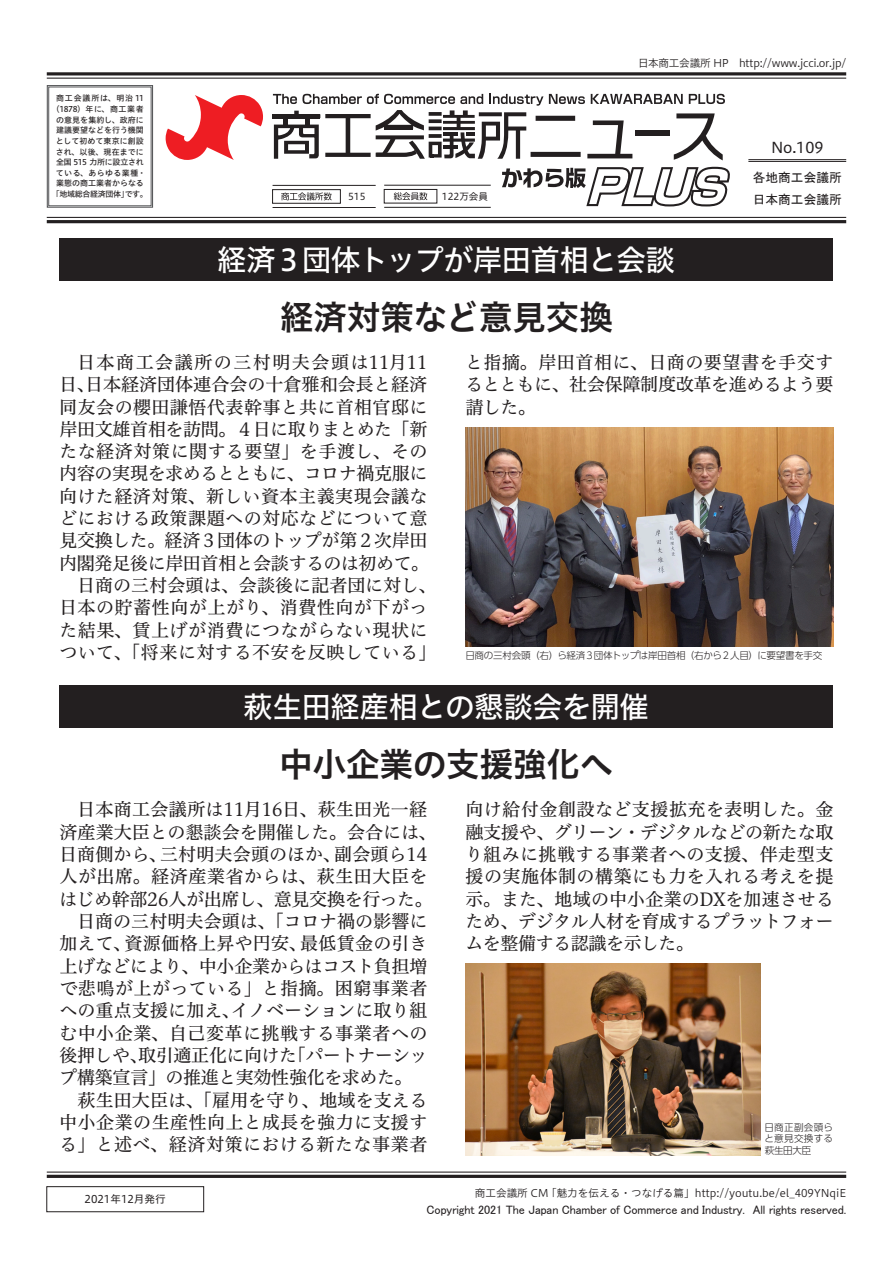
<style>
.page{position:relative;width:893px;height:1263px;background:#fff}
.page>*{position:absolute;margin:0;border:0;box-sizing:border-box;transform-origin:0 0}
.見出し2{font:34.05px "Hiragino UD Sans Std N W6";letter-spacing:-.02em;color:#231f20}
.見出し1{font:29.7px "Hiragino UD Sans Std N W5";letter-spacing:-.03em;color:#fff}
.本文{font:18px/22.4px "Hiragino UD Serif Std N W4";letter-spacing:-.005em;color:#231f20;text-align:justify}
.本文-2{font:18px/22.4px "Hiragino UD Serif Std N W4";letter-spacing:.02em;color:#231f20}
.t1{font:14.85px "Hiragino UD Sans Std N W4";color:#231f20}
.t2{font:12.75px "MS Gothic";color:#231f20}
.t3{font:12.15px "MS P Gothic";letter-spacing:-.01em;color:#231f20}
.t4{font:10.65px "Hiragino UD Sans Std N W3";color:#231f20}
.t5{font:10.65px "Hiragino UD Sans Std N W3";letter-spacing:-.025em;color:#231f20}
.t6{font:10.65px "Hiragino UD Sans Std N W4";color:#231f20}
.キャプションUD{font:300 9.6px/11.7px "UD Shin Go Pr 6 N";letter-spacing:-.03em;color:#231f20;text-align:justify}
.t7{font:9.6px "Hiragino UD Sans Std N W4";color:#231f20}
.t8{font:7.95px/10.6px "Hiragino UD Sans Std N W5";letter-spacing:.005em;color:#231f20;text-align:center}
</style>
<div class="page">
<svg style="left:166px;top:95px;width:97px;height:65px"></svg>
<div style="left:272px;top:189px;width:69px;height:14px;border:1px solid #231f20"></div>
<svg style="left:273px;top:94px;width:457px;height:114px"></svg>
<svg style="left:46px;top:85px;width:108px;height:123px"></svg>
<hr style="left:47px;top:1171px;width:799px;height:1px;background:#231f20">
<hr style="left:47px;top:1175px;width:799px;height:3px;background:#231f20">
<hr style="left:47px;top:217px;width:799px;height:1px;background:#231f20">
<hr style="left:47px;top:220px;width:799px;height:3px;background:#231f20">
<hr style="left:47px;top:72px;width:799px;height:3px;background:#231f20">
<hr style="left:47px;top:78px;width:799px;height:1px;background:#231f20">
<hr style="left:748px;top:159px;width:98px;height:1px;background:#231f20">
<hr style="left:748px;top:161px;width:98px;height:1px;background:#231f20">
<div style="left:60px;top:238px;width:773px;height:43px;background:#231f20"></div>
<div style="left:60px;top:686px;width:773px;height:42px;background:#231f20"></div>
<div style="left:47px;top:1186px;width:157px;height:26px;border:1px solid #231f20"></div>
<img style="left:466px;top:427px;width:367px;height:219px">
<img style="left:466px;top:964px;width:294px;height:191px">
<p class="t8" style="left:52px;top:93px;width:98px">商工会議所は、明治 11（1878）年に、商工業者の意見を集約し、政府に建議要望などを行う機関として初めて東京に創設され、以後、現在までに全国 515 力所に設立されている、あらゆる業種・業態の商工業者からなる「地域総合経済団体」です。</p>
<p class="t5" style="left:638px;top:55px;width:210px">日本商工会議所 HP　http://www.jcci.or.jp/</p>
<p class="t1" style="left:771px;top:137px;width:54px">No.109</p>
<p class="t2" style="left:753px;top:171px;width:91px">各地商工会議所</p>
<p class="t7" style="left:348px;top:189px;width:19px">515</p>
<p class="t7" style="left:442px;top:189px;width:48px">122万会員</p>
<p class="t2" style="left:753px;top:193px;width:91px">日本商工会議所</p>
<p class="見出し1" style="left:217px;top:237px;width:460px">経済３団体トップが岸田首相と会談</p>
<p class="見出し2" style="left:280px;top:291px;width:335px">経済対策など意見交換</p>
<p class="本文" style="left:59px;top:350px;width:372px;text-indent:18px">日本商工会議所の三村明夫会頭は11月11日、日本経済団体連合会の十倉雅和会長と経済同友会の櫻田謙悟代表幹事と共に首相官邸に岸田文雄首相を訪問。４日に取りまとめた「新たな経済対策に関する要望」を手渡し、その内容の実現を求めるとともに、コロナ禍克服に向けた経済対策、新しい資本主義実現会議などにおける政策課題への対応などについて意見交換した。経済３団体のトップが第２次岸田内閣発足後に岸田首相と会談するのは初めて。</p>
<p class="本文-2" style="left:59px;top:573px;width:379px;text-indent:18px">日商の三村会頭は、会談後に記者団に対し、日本の貯蓄性向が上がり、消費性向が下がった結果、賃上げが消費につながらない現状について、「将来に対する不安を反映している」</p>
<p class="本文" style="left:465px;top:350px;width:370px">と指摘。岸田首相に、日商の要望書を手交するとともに、社会保障制度改革を進めるよう要請した。</p>
<p class="キャプションUD" style="left:465px;top:649px;width:359px">日商の三村会頭（右）ら経済３団体トップは岸田首相（右から２人目）に要望書を手交</p>
<p class="見出し1" style="left:243px;top:684px;width:407px">萩生田経産相との懇談会を開催</p>
<p class="見出し2" style="left:279px;top:738px;width:336px">中小企業の支援強化へ</p>
<p class="本文" style="left:59px;top:797px;width:379px;text-align:center">日本商工会議所は11月16日、萩生田光一経<br>済産業大臣との懇談会を開催した。会合には、日商側から、三村明夫会頭のほか、副会頭ら14人が出席。経済産業省からは、萩生田大臣をはじめ幹部26人が出席し、意見交換を行った。</p>
<p class="本文" style="left:59px;top:909px;width:370px;text-indent:18px">日商の三村明夫会頭は、「コロナ禍の影響に加えて、資源価格上昇や円安、最低賃金の引き上げなどにより、中小企業からはコスト負担増で悲鳴が上がっている」と指摘。困窮事業者への重点支援に加え、イノベーションに取り組む中小企業、自己変革に挑戦する事業者への後押しや、取引適正化に向けた「パートナーシップ構築宣言」の推進と実効性強化を求めた。</p>
<p class="本文" style="left:59px;top:1088px;width:370px;text-indent:18px">萩生田大臣は、「雇用を守り、地域を支える中小企業の生産性向上と成長を強力に支援する」と述べ、経済対策における新たな事業者</p>
<p class="本文" style="left:465px;top:797px;width:370px">向け給付金創設など支援拡充を表明した。金融支援や、グリーン・デジタルなどの新たな取り組みに挑戦する事業者への支援、伴走型支援の実施体制の構築にも力を入れる考えを提示。また、地域の中小企業のDXを加速させるため、デジタル人材を育成するプラットフォームを整備する認識を示した。</p>
<p class="キャプションUD" style="left:764px;top:1121px;width:70px">日商正副会頭らと意見交換する萩生田大臣</p>
<p class="t6" style="left:85px;top:1191px;width:83px">2021年12月発行</p>
<p class="t4" style="left:475px;top:1185px;width:373px">商工会議所 CM 「魅力を伝える・つなげる篇」http://youtu.be/el_409YNqiE</p>
<p class="t3" style="left:427px;top:1203px;width:421px">Copyright 2021 The Japan Chamber of Commerce and Industry.　All rights reserved.</p>
</div>
